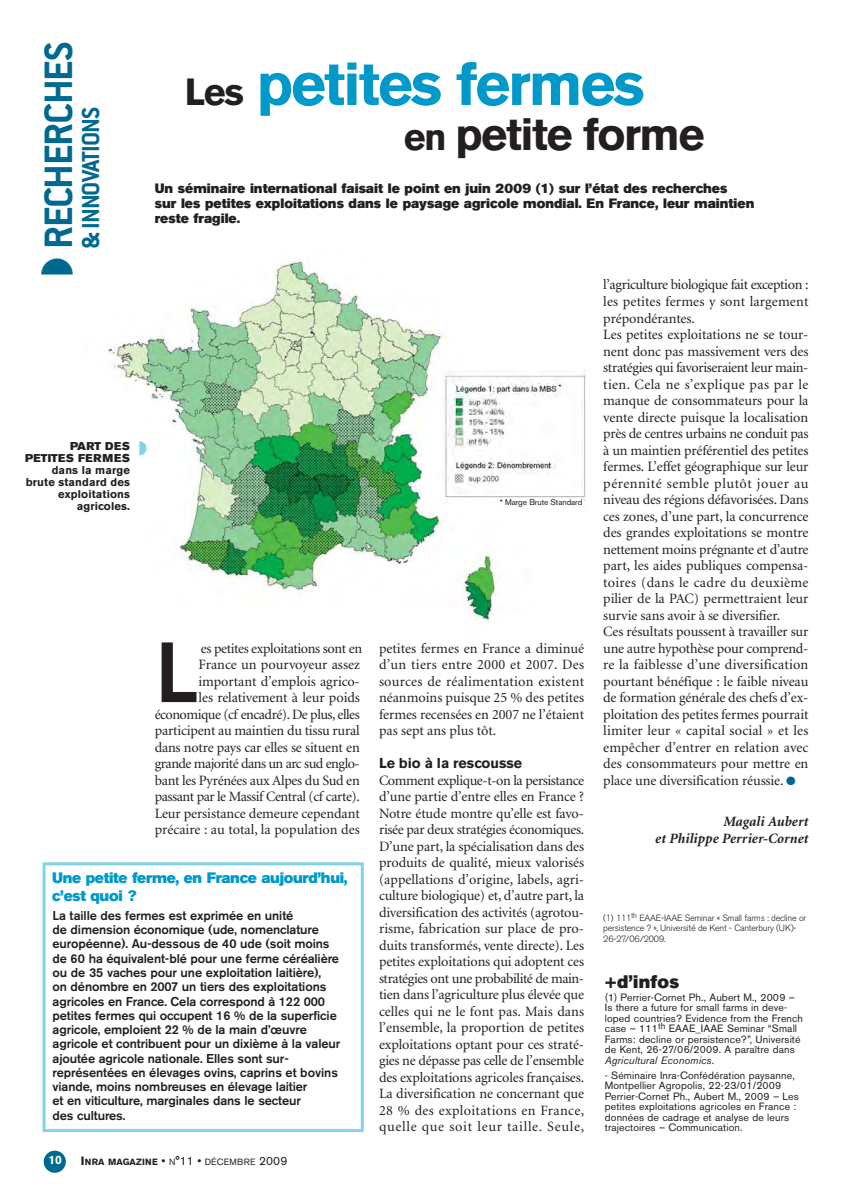
<style>
.page{position:relative;width:851px;height:1191px;background:#fff}
.page>*{position:absolute;margin:0;border:0;box-sizing:border-box;transform-origin:0 0}
.t1{font:500 84.3px "Akzidenz Grotesk BE";color:#231f20}
.t2{font:700 60px "Akzidenz Grotesk BE";letter-spacing:-.035em;color:#0099ca}
.t3{font:700 45px "Akzidenz Grotesk BE";letter-spacing:-.035em;color:#231f20}
.t4{font:700 43.5px "Conduit ITC";letter-spacing:-.035em;color:#006990}
.t5{font:700 27px "Conduit ITC";letter-spacing:-.045em;color:#006990}
.t6{font:18px "Akzidenz Grotesk BE Super";letter-spacing:.015em;color:#231f20}
.t7{font:15px/18px "Akzidenz Grotesk BE Super";letter-spacing:-.02em;color:#0099ca}
.t8{font:14.25px/16.5px "Minion";letter-spacing:-.01em;color:#231f20;text-align:justify}
.t9{font:italic 700 14.25px/16.5px "Minion";color:#231f20;text-align:right}
.t10{font:700 14.25px "Akzidenz Grotesk BE";color:#231f20}
.t11{font:13.5px/15px "Akzidenz Grotesk BE Super";color:#231f20}
.t12{font:500 12.75px/14.2px "Akzidenz Grotesk BE";letter-spacing:-.01em;color:#231f20}
.t13{font:700 12px "Akzidenz Grotesk BE";color:#fff}
.t14{font:700 11.25px/12px "Akzidenz Grotesk BE";letter-spacing:.01em;color:#231f20;text-align:right}
.t15{font:11.25px/12px "Akzidenz Grotesk BE Super";letter-spacing:.03em;color:#231f20;text-align:right}
.t16{font:10.5px/10.5px "Akzidenz Grotesk BE";letter-spacing:.01em;color:#231f20}
.t17{font:300 9px/10.5px "Akzidenz Grotesk BE";letter-spacing:-.025em;color:#231f20}
.t18{font:700 9px "Akzidenz Grotesk BE";letter-spacing:.02em;color:#231f20}
.t19{font:8.25px "Akzidenz Grotesk BE";letter-spacing:-.01em;color:#231f20}
.s1{font-size:37.5px;color:#231f20}
.s2{font-size:37.5px}
.s3{color:#006990}
.s4{font-style:italic}
.s5{font-size:12px}
.s6{font-weight:400;font-size:12px}
.s7{font-weight:400}
</style>
<div class="page">
<img style="left:107px;top:259px;width:392px;height:364px">
<img style="left:438px;top:365px;width:147px;height:143px">
<div style="left:44px;top:1150px;width:22px;height:22px;background:#006990;border-radius:50%"></div>
<div style="left:43px;top:862px;width:321px;height:270px;border:3px solid #81d3eb"></div>
<svg style="left:139px;top:441px;width:8px;height:15px"></svg>
<h3 class="t4" style="left:44px;top:276px;width:235px;rotate:-90deg">◗ RECHERCHES</h3>
<h3 class="t5" style="left:82px;top:249px;width:143px;rotate:-90deg">&amp; INNOVATIONS</h3>
<h2 class="t2" style="left:185px;top:63px;width:461px"><span class="s1">Les</span> petites fermes</h2>
<h3 class="t3" style="left:403px;top:118px;width:302px"><span class="s2">en</span> petite forme</h3>
<p class="t11" style="left:155px;top:182px;width:601px">Un séminaire international faisait le point en juin 2009 (1) sur l’état des recherches<br>sur les petites exploitations dans le paysage agricole mondial. En France, leur maintien reste fragile.</p>
<p class="t8" style="left:603px;top:278px;width:207px;text-align:left">l’agriculture biologique fait exception : les petites fermes y sont largement prépondérantes.<br>Les petites exploitations ne se tour&shy;nent donc pas massivement vers des stratégies qui favoriseraient leur main&shy;tien. Cela ne s’explique pas par le manque de consommateurs pour la vente directe puisque la localisation près de centres urbains ne conduit pas à un maintien préférentiel des petites fermes. L’effet géographique sur leur pérennité semble plutôt jouer au niveau des régions défavorisées. Dans ces zones, d’une part, la concurrence des grandes exploitations se montre nettement moins prégnante et d’autre part, les aides publiques compensa&shy;toires (dans le cadre du deuxième pilier de la PAC) permettraient leur survie sans avoir à se diversifier.<br>Ces résultats poussent à travailler sur une autre hypothèse pour comprend&shy;re la faiblesse d’une diversification pourtant bénéfique : le faible niveau de formation générale des chefs d’ex&shy;ploitation des petites fermes pourrait limiter leur « capital social » et les empêcher d’entrer en relation avec des consommateurs pour mettre en place une diversification réussie. <span class="s3">●</span></p>
<p class="t9" style="left:655px;top:814px;width:155px">Magali Aubert<br>et Philippe Perrier-Cornet</p>
<p class="t19" style="left:558px;top:384px;width:5px">*</p>
<p class="t15" style="left:25px;top:441px;width:106px">PART DES<br>PETITES FERMES</p>
<p class="t14" style="left:26px;top:465px;width:106px">dans la marge brute standard des exploitations agricoles.</p>
<p class="t19" style="left:499px;top:499px;width:84px">* Marge Brute Standard</p>
<h1 class="t1" style="left:155px;top:642px;width:45px">L</h1>
<p class="t8" style="left:155px;top:641px;width:209px;text-align:right">es petites exploitations sont en<br>France un pourvoyeur assez important d’emplois agrico-<br>les relativement à leur poids économique (cf encadré). De plus, elles participent au maintien du tissu rural dans notre pays car elles se situent en grande majorité dans un arc sud englo&shy;bant les Pyrénées aux Alpes du Sud en passant par le Massif Central (cf carte).<br>Leur persistance demeure cependant précaire : au total, la population des</p>
<p class="t8" style="left:379px;top:641px;width:207px">petites fermes en France a diminué d’un tiers entre 2000 et 2007. Des sources de réalimentation existent néanmoins puisque 25 % des petites fermes recensées en 2007 ne l’étaient pas sept ans plus tôt.</p>
<p class="t10" style="left:379px;top:758px;width:145px">Le bio à la rescousse</p>
<p class="t8" style="left:379px;top:773px;width:207px">Comment explique-t-on la persistance d’une partie d’entre elles en France ?<br>Notre étude montre qu’elle est favo&shy;risée par deux stratégies économiques.<br>D’une part, la spécialisation dans des produits de qualité, mieux valorisés (appellations d’origine, labels, agri&shy;culture biologique) et, d’autre part, la diversification des activités (agrotou&shy;risme, fabrication sur place de pro&shy;duits transformés, vente directe). Les petites exploitations qui adoptent ces stratégies ont une probabilité de main&shy;tien dans l’agriculture plus élevée que celles qui ne le font pas. Mais dans l’ensemble, la proportion de petites exploitations optant pour ces straté&shy;gies ne dépasse pas celle de l’ensemble des exploitations agricoles françaises.<br>La diversification ne concernant que 28 % des exploitations en France, quelle que soit leur taille. Seule,</p>
<p class="t7" style="left:52px;top:869px;width:297px">Une petite ferme, en France aujourd’hui, c’est quoi ?</p>
<p class="t12" style="left:53px;top:909px;width:289px">La taille des fermes est exprimée en unité<br>de dimension économique (ude, nomenclature européenne). Au-dessous de 40 ude (soit moins de 60 ha équivalent-blé pour une ferme céréalière ou de 35 vaches pour une exploitation laitière),<br>on dénombre en 2007 un tiers des exploitations agricoles en France. Cela correspond à 122 000 petites fermes qui occupent 16 % de la superficie agricole, emploient 22 % de la main d’œuvre agricole et contribuent pour un dixième à la valeur ajoutée agricole nationale. Elles sont sur - représentées en élevages ovins, caprins et bovins viande, moins nombreuses en élevage laitier<br>et en viticulture, marginales dans le secteur<br>des cultures.</p>
<p class="t17" style="left:603px;top:913px;width:204px">(1) 111<sup>th</sup> EAAE-IAAE Seminar « Small farms : decline or persistence ? », Université de Kent - Canterbury (UK)-<br>26-27/06/2009.</p>
<p class="t6" style="left:604px;top:975px;width:76px">+d’infos</p>
<p class="t16" style="left:604px;top:993px;width:200px">(1) Perrier-Cornet Ph., Aubert M., 2009 – Is there a future for small farms in deve - loped countries? Evidence from the French case – 111<sup>th</sup> EAAE_IAAE Seminar “Small Farms: decline or persistence?”, Université de Kent, 26-27/06/2009. A paraître dans <span class="s4">Agricultural Economics</span>.</p>
<p class="t16" style="left:604px;top:1070px;width:195px">- Séminaire Inra-Confédération paysanne, Montpellier Agropolis, 22-23/01/2009<br>Perrier-Cornet Ph., Aubert M., 2009 – Les petites exploitations agricoles en France : données de cadrage et analyse de leurs trajectoires – Communication.</p>
<p class="t13" style="left:49px;top:1156px;width:15px">10</p>
<p class="t18" style="left:81px;top:1158px;width:208px"><span class="s5">I</span>NRA MAGAZINE <span class="s6">•</span> <span class="s7">N</span><span class="s6">°11 •</span> <span class="s7">DÉCEMBRE</span> <span class="s6">2009</span></p>
</div>
